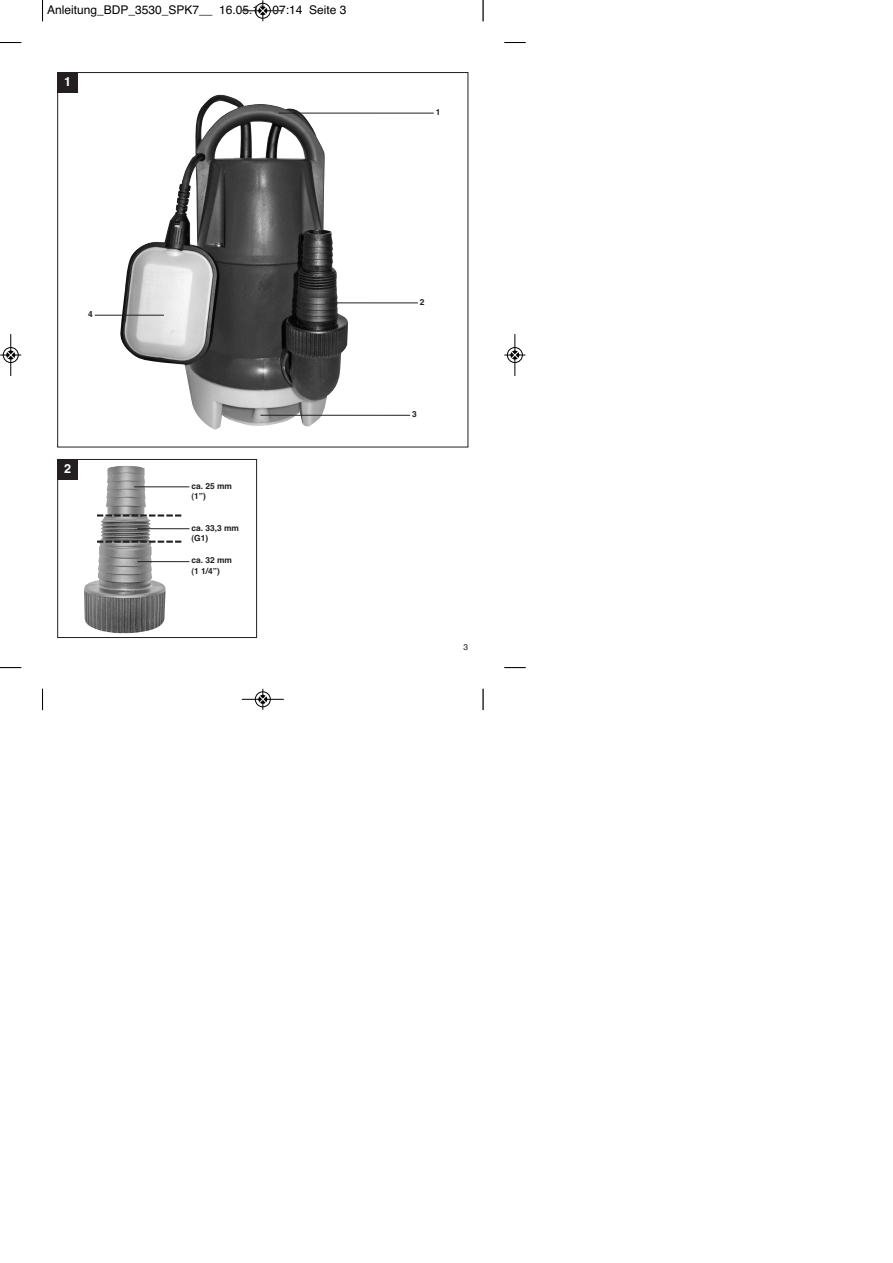
<style>
.page{position:relative;width:893px;height:1263px;background:#fff}
.page>*{position:absolute;margin:0;border:0;box-sizing:border-box;transform-origin:0 0}
.t1{font:700 12.6px "Helvetica";color:#fff}
.t2{font:12px "Helvetica";color:#000}
.t3{font:700 8.4px/10.1px "Helvetica";color:#231f20}
.t4{font:8.4px "Helvetica";color:#231f20}
</style>
<div class="page">
<img style="left:120px;top:94px;width:228px;height:336px">
<div style="left:57px;top:72px;width:21px;height:21px;background:#231f20"></div>
<hr style="left:95px;top:315px;width:69px;height:1px;background:#231f20">
<hr style="left:260px;top:415px;width:150px;height:1px;background:#231f20">
<hr style="left:325px;top:303px;width:93px;height:1px;background:#231f20">
<hr style="left:278px;top:113px;width:156px;height:1px;background:#231f20">
<img style="left:84px;top:466px;width:82px;height:167px">
<div style="left:57px;top:459px;width:200px;height:179px;border:1px solid #231f20"></div>
<div style="left:57px;top:459px;width:21px;height:21px;background:#231f20"></div>
<hr style="left:134px;top:487px;width:55px;height:1px;background:#231f20">
<hr style="left:137px;top:528px;width:52px;height:1px;background:#231f20">
<hr style="left:137px;top:561px;width:52px;height:1px;background:#231f20">
<svg style="left:97px;top:541px;width:84px;height:2px"></svg>
<svg style="left:97px;top:514px;width:84px;height:3px"></svg>
<svg style="left:42px;top:0;width:1px;height:21px"></svg>
<svg style="left:0;top:42px;width:21px;height:1px"></svg>
<svg style="left:483px;top:0;width:1px;height:21px"></svg>
<svg style="left:504px;top:42px;width:22px;height:1px"></svg>
<svg style="left:42px;top:689px;width:1px;height:21px"></svg>
<svg style="left:0;top:667px;width:21px;height:1px"></svg>
<svg style="left:483px;top:689px;width:1px;height:21px"></svg>
<svg style="left:504px;top:667px;width:22px;height:1px"></svg>
<div style="left:255px;top:3px;width:16px;height:16px;border:1px solid #fff;border-radius:50%"></div>
<hr style="left:242px;top:11px;width:42px;height:1px;background:#000">
<div style="left:255px;top:3px;width:15px;height:15px;border:1px solid #000;border-radius:50%"></div>
<svg style="left:259px;top:0;width:8px;height:21px"></svg>
<div style="left:255px;top:691px;width:16px;height:16px;border:1px solid #fff;border-radius:50%"></div>
<hr style="left:242px;top:699px;width:42px;height:1px;background:#000">
<div style="left:255px;top:692px;width:15px;height:15px;border:1px solid #000;border-radius:50%"></div>
<svg style="left:259px;top:689px;width:8px;height:21px"></svg>
<div style="left:3px;top:347px;width:16px;height:16px;border:1px solid #fff;border-radius:50%"></div>
<hr style="left:11px;top:334px;width:1px;height:42px;background:#000">
<div style="left:3px;top:347px;width:15px;height:16px;border:1px solid #000;border-radius:50%"></div>
<svg style="left:0;top:351px;width:21px;height:8px"></svg>
<div style="left:507px;top:347px;width:16px;height:16px;border:1px solid #fff;border-radius:50%"></div>
<hr style="left:515px;top:334px;width:1px;height:42px;background:#000">
<div style="left:507px;top:347px;width:15px;height:16px;border:1px solid #000;border-radius:50%"></div>
<svg style="left:504px;top:351px;width:21px;height:8px"></svg>
<p class="t2" style="left:47px;top:5px;width:301px">Anleitung_BDP_3530_SPK7__ 16.05.13 07:14 Seite 3</p>
<p class="t1" style="left:64px;top:77px;width:9px">1</p>
<p class="t3" style="left:436px;top:108px;width:6px">1</p>
<p class="t3" style="left:88px;top:310px;width:6px">4</p>
<p class="t1" style="left:64px;top:464px;width:9px">2</p>
<p class="t3" style="left:191px;top:482px;width:42px">ca. 25 mm (1”)</p>
<p class="t3" style="left:191px;top:523px;width:49px">ca. 33,3 mm (G1)</p>
<p class="t3" style="left:191px;top:556px;width:42px">ca. 32 mm (1 1/4”)</p>
<p class="t3" style="left:420px;top:298px;width:6px">2</p>
<p class="t3" style="left:412px;top:410px;width:6px">3</p>
<p class="t4" style="left:463px;top:644px;width:6px">3</p>
</div>
